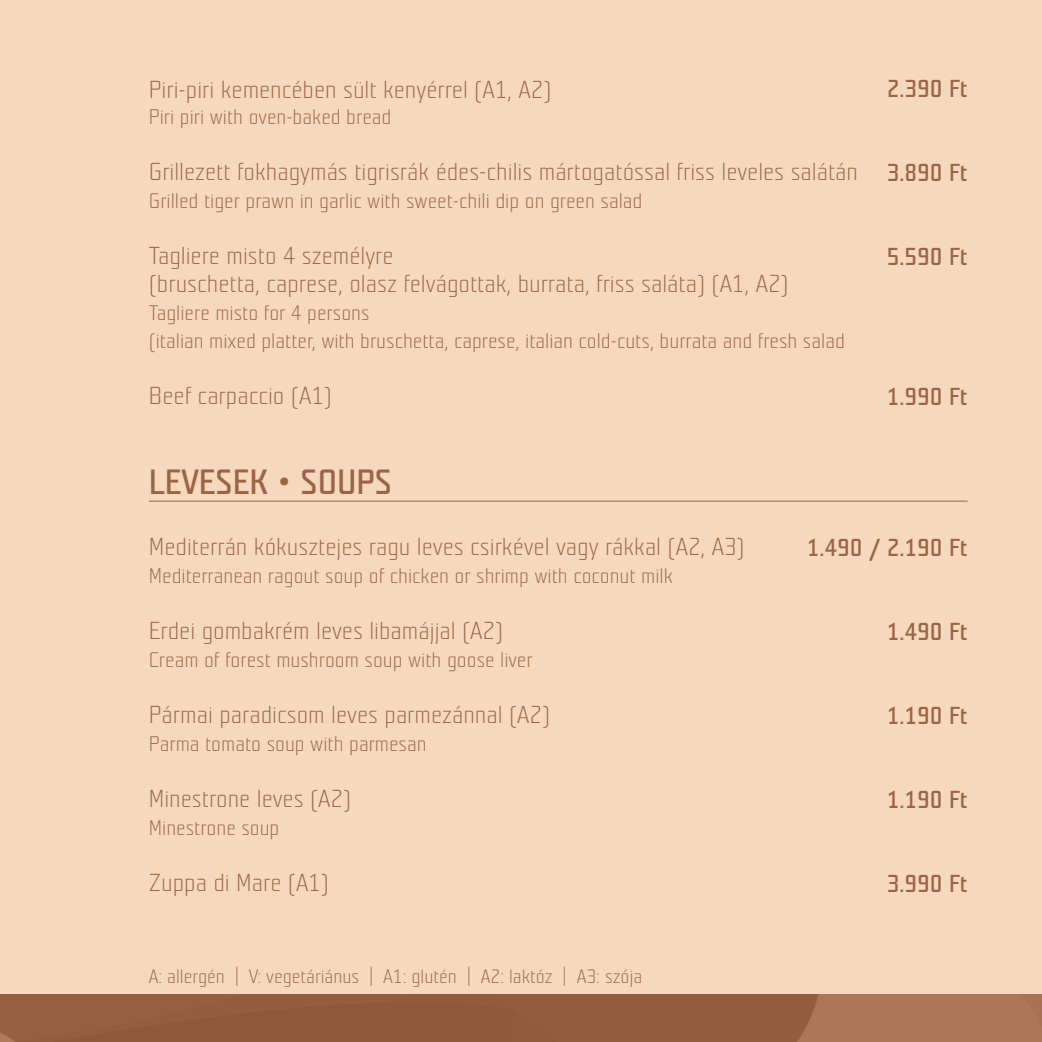
<style>
.page{position:relative;width:1042px;height:1042px;background:#f5d8bd}
.page>*{position:absolute;margin:0;border:0;box-sizing:border-box;transform-origin:0 0}
.t1{font:700 35px "Teuton Hell";color:#9b6545}
.t2{font:24.5px/28px "Teuton Hell";color:#9b6545}
.t3{font:700 24.5px "Teuton Hell";color:#9b6545}
.t4{font:21px/28px "Teuton Hell";color:#9b6545}
.t5{font:19.25px "Teuton Hell";color:#9b6545}
.s1{font-family:"Arno Pro";font-weight:400}
.s2{font-family:"Myriad Pro";font-weight:300;font-stretch:condensed}
</style>
<div class="page">
<svg style="left:0;top:995px;width:1042px;height:47px;background:#986242"></svg>
<hr style="left:149px;top:501px;width:818px;height:1px;background:#9b6545">
<p class="t2" style="left:149px;top:76px;width:404px">Piri-piri kemencében sült kenyérrel (A1, A2)</p>
<p class="t4" style="left:149px;top:104px;width:244px">Piri piri with oven-baked bread</p>
<p class="t2" style="left:149px;top:158px;width:711px">Grillezett fokhagymás tigrisrák édes-chilis mártogatóssal friss leveles salátán</p>
<p class="t4" style="left:149px;top:188px;width:495px">Grilled tiger prawn in garlic with sweet-chili dip on green salad</p>
<p class="t2" style="left:149px;top:242px;width:641px">Tagliere misto 4 személyre<br>(bruschetta, caprese, olasz felvágottak, burrata, friss saláta) (A1, A2)</p>
<p class="t4" style="left:149px;top:300px;width:697px">Tagliere misto for 4 persons<br>(italian mixed platter, with bruschetta, caprese, italian cold-cuts, burrata and fresh salad</p>
<p class="t2" style="left:149px;top:382px;width:185px">Beef carpaccio (A1)</p>
<h1 class="t1" style="left:149px;top:464px;width:241px">LEVESEK <span class="s1">•</span> SOUPS</h1>
<p class="t3" style="left:886px;top:76px;width:82px">2.390 FT</p>
<p class="t3" style="left:886px;top:160px;width:82px">3.890 FT</p>
<p class="t3" style="left:886px;top:244px;width:82px">5.590 FT</p>
<p class="t3" style="left:886px;top:384px;width:82px">1.990 FT</p>
<p class="t2" style="left:149px;top:533px;width:597px">Mediterrán kókusztejes ragu leves csirkével vagy rákkal (A2, A3)</p>
<p class="t4" style="left:149px;top:562px;width:525px">Mediterranean ragout soup of chicken or shrimp with coconut milk</p>
<p class="t2" style="left:149px;top:617px;width:356px">Erdei gombakrém leves libamájjal (A2)</p>
<p class="t4" style="left:149px;top:646px;width:385px">Cream of forest mushroom soup with goose liver</p>
<p class="t2" style="left:149px;top:701px;width:403px">Pármai paradicsom leves parmezánnal (A2)</p>
<p class="t4" style="left:149px;top:730px;width:279px">Parma tomato soup with parmesan</p>
<p class="t2" style="left:149px;top:785px;width:204px">Minestrone leves (A2)</p>
<p class="t4" style="left:149px;top:814px;width:132px">Minestrone soup</p>
<p class="t2" style="left:149px;top:869px;width:182px">Zuppa di Mare (A1)</p>
<p class="t5" style="left:149px;top:966px;width:495px">A: allergén <span class="s2">|</span> V: vegetáriánus <span class="s2">|</span> A1: glutén <span class="s2">|</span> A2: laktóz <span class="s2">|</span> A3: szója</p>
<p class="t3" style="left:807px;top:535px;width:162px">1.490 / 2.190 FT</p>
<p class="t3" style="left:886px;top:619px;width:82px">1.490 FT</p>
<p class="t3" style="left:886px;top:703px;width:82px">1.190 FT</p>
<p class="t3" style="left:886px;top:787px;width:82px">1.190 FT</p>
<p class="t3" style="left:886px;top:871px;width:82px">3.990 FT</p>
</div>
